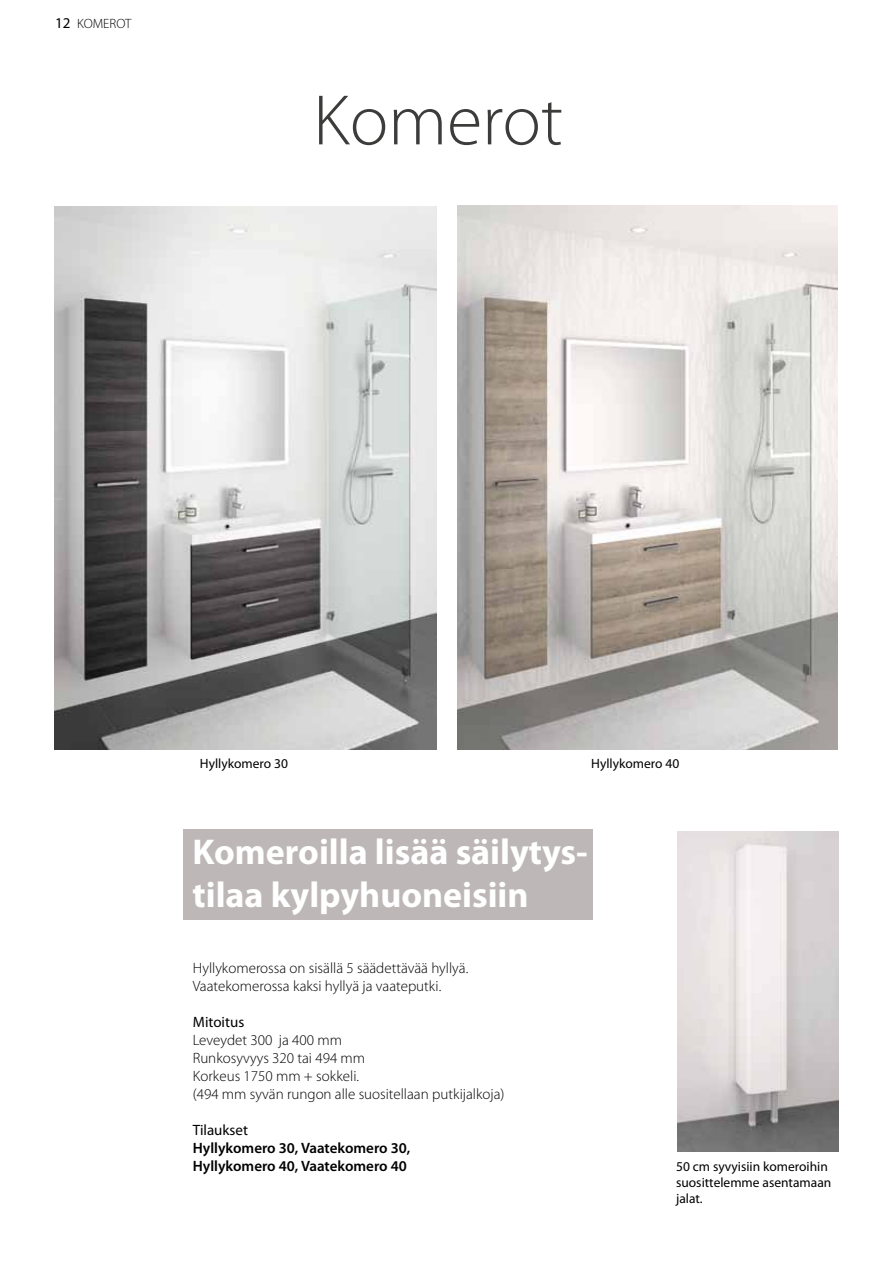
<style>
.page{position:relative;width:893px;height:1263px;background:#fff}
.page>*{position:absolute;margin:0;border:0;box-sizing:border-box;transform-origin:0 0}
.t1{font:300 72px "Myriad Pro";color:#3c3c3b}
.t2{font:700 36px/43.2px "Myriad Pro";color:#fff}
.t3{font:300 15px/18px "Myriad Pro";color:#000}
.t4{font:600 15px/18px "Myriad Pro";color:#000}
.t5{font:15px "Myriad Pro";color:#000}
.t6{font:13.5px/16.2px "Myriad Pro";color:#000}
.t7{font:300 13.5px "Myriad Pro";color:#000}
.s1{font-weight:400;font-size:15px}
</style>
<div class="page">
<img style="left:677px;top:831px;width:162px;height:321px">
<img style="left:54px;top:206px;width:383px;height:544px">
<img style="left:457px;top:206px;width:380px;height:544px">
<div style="left:183px;top:829px;width:409px;height:90px;background:#bdb8b7"></div>
<p class="t7" style="left:55px;top:16px;width:78px"><span class="s1">12</span> KOMEROT</p>
<h1 class="t1" style="left:313px;top:81px;width:251px">Komerot</h1>
<p class="t6" style="left:200px;top:755px;width:90px">Hyllykomero 30</p>
<p class="t6" style="left:591px;top:755px;width:90px">Hyllykomero 40</p>
<h2 class="t2" style="left:193px;top:829px;width:397px">Komeroilla lisää säilytys&shy;tilaa kylpyhuoneisiin</h2>
<p class="t3" style="left:193px;top:959px;width:277px">Hyllykomerossa on sisällä 5 säädettävää hyllyä.<br>Vaatekomerossa kaksi hyllyä ja vaateputki.</p>
<p class="t5" style="left:193px;top:1013px;width:53px">Mitoitus</p>
<p class="t3" style="left:193px;top:1031px;width:313px">Leveydet 300 ja 400 mm<br>Runkosyvyys 320 tai 494 mm<br>Korkeus 1750 mm + sokkeli.<br>(494 mm syvän rungon alle suositellaan putkijalkoja)</p>
<p class="t5" style="left:193px;top:1121px;width:57px">Tilaukset</p>
<p class="t4" style="left:193px;top:1138px;width:219px">Hyllykomero 30, Vaatekomero 30,<br>Hyllykomero 40, Vaatekomero 40</p>
<p class="t6" style="left:676px;top:1158px;width:157px">50 cm syvyisiin komeroihin suosittelemme asentamaan jalat.</p>
</div>
